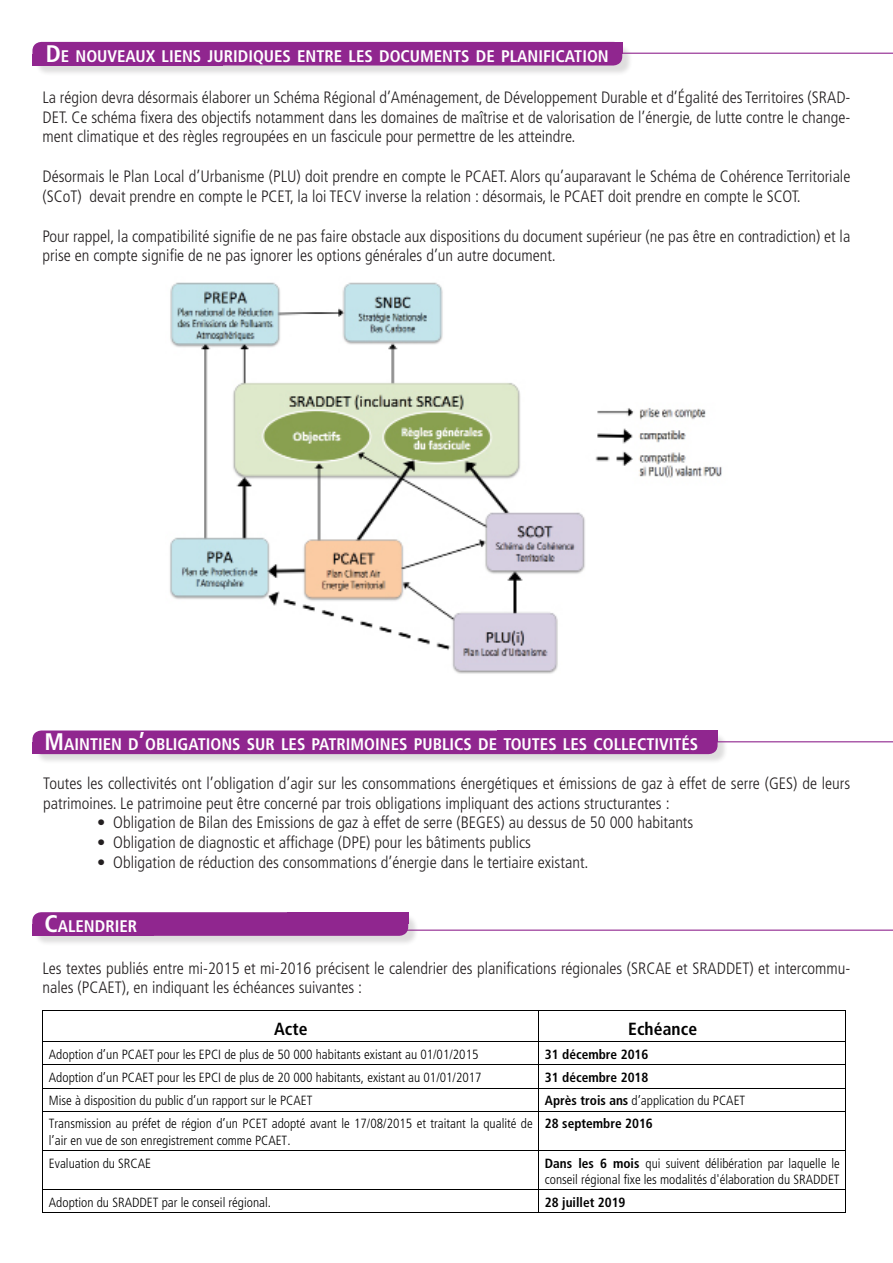
<style>
.page{position:relative;width:893px;height:1263px;background:#fff}
.page>*{position:absolute;margin:0;border:0;box-sizing:border-box;transform-origin:0 0}
.t1{font:700 condensed 17.55px "Frutiger LT Std";letter-spacing:.005em;color:#000}
.t2{font:700 condensed 16.8px "Frutiger LT Std";color:#fff}
.t3{font:300 condensed 16.5px/19.8px "Frutiger LT Std";color:#231f20}
.t4{font:300 condensed 13.35px/16.2px "Frutiger LT Std";color:#000}
.t5{font:700 condensed 13.35px "Frutiger LT Std";color:#000}
.s1{font-size:24px}
.s2{font-weight:700}
</style>
<div class="page">
<div style="left:34px;top:914px;width:385px;height:32px;background:#231f20;opacity:.15"></div>
<div style="left:32px;top:912px;width:376px;height:24px;background:#90268f;border-radius:9px"></div>
<div style="left:287px;top:912px;width:121px;height:12px;background:#90268f"></div>
<div style="left:32px;top:924px;width:122px;height:12px;background:#90268f"></div>
<div style="left:34px;top:732px;width:694px;height:32px;background:#231f20;opacity:.15"></div>
<div style="left:32px;top:730px;width:686px;height:24px;background:#90268f;border-radius:9px"></div>
<div style="left:497px;top:730px;width:221px;height:12px;background:#90268f"></div>
<div style="left:32px;top:742px;width:221px;height:12px;background:#90268f"></div>
<div style="left:34px;top:44px;width:599px;height:32px;background:#231f20;opacity:.15"></div>
<div style="left:32px;top:42px;width:590px;height:24px;background:#90268f;border-radius:9px"></div>
<div style="left:432px;top:42px;width:190px;height:12px;background:#90268f"></div>
<div style="left:32px;top:54px;width:191px;height:12px;background:#90268f"></div>
<img style="left:170px;top:282px;width:552px;height:392px">
<hr style="left:622px;top:53px;width:271px;height:1px;background:#90268f">
<hr style="left:711px;top:741px;width:182px;height:1px;background:#90268f">
<hr style="left:403px;top:929px;width:490px;height:2px;background:#90268f">
<hr style="left:43px;top:1010px;width:495px;height:1px;background:#000">
<hr style="left:539px;top:1010px;width:306px;height:1px;background:#000">
<hr style="left:43px;top:1011px;width:1px;height:30px;background:#000">
<hr style="left:538px;top:1011px;width:1px;height:30px;background:#000">
<hr style="left:845px;top:1011px;width:1px;height:30px;background:#000">
<hr style="left:43px;top:1041px;width:495px;height:1px;background:#000">
<hr style="left:539px;top:1041px;width:306px;height:1px;background:#000">
<hr style="left:43px;top:1065px;width:495px;height:1px;background:#000">
<hr style="left:539px;top:1065px;width:306px;height:1px;background:#000">
<hr style="left:43px;top:1088px;width:495px;height:1px;background:#000">
<hr style="left:539px;top:1088px;width:306px;height:1px;background:#000">
<hr style="left:43px;top:1111px;width:495px;height:1px;background:#000">
<svg style="left:538px;top:1041px;width:1px;height:70px"></svg>
<hr style="left:539px;top:1111px;width:306px;height:1px;background:#000">
<svg style="left:845px;top:1041px;width:1px;height:70px"></svg>
<hr style="left:43px;top:1111px;width:1px;height:39px;background:#000">
<hr style="left:538px;top:1111px;width:1px;height:39px;background:#000">
<hr style="left:845px;top:1111px;width:1px;height:39px;background:#000">
<hr style="left:43px;top:1150px;width:495px;height:1px;background:#000">
<hr style="left:539px;top:1150px;width:306px;height:1px;background:#000">
<hr style="left:43px;top:1151px;width:1px;height:38px;background:#000">
<hr style="left:538px;top:1151px;width:1px;height:38px;background:#000">
<hr style="left:845px;top:1151px;width:1px;height:38px;background:#000">
<hr style="left:43px;top:1189px;width:495px;height:1px;background:#000">
<hr style="left:539px;top:1189px;width:306px;height:1px;background:#000">
<hr style="left:43px;top:1212px;width:495px;height:1px;background:#000">
<svg style="left:538px;top:1189px;width:1px;height:24px"></svg>
<hr style="left:539px;top:1212px;width:306px;height:1px;background:#000">
<svg style="left:845px;top:1189px;width:1px;height:24px"></svg>
<p class="t2" style="left:46px;top:46px;width:565px"><span class="s1">D</span>E NOUVEAUX LIENS JURIDIQUES ENTRE LES DOCUMENTS DE PLANIFICATION</p>
<p class="t3" style="left:43px;top:87px;width:809px;text-align:justify">La région devra désormais élaborer un Schéma Régional d’Aménagement, de Développement Durable et d’Égalité des Territoires (SRAD-DET. Ce schéma fixera des objectifs notamment dans les domaines de maîtrise et de valorisation de l’énergie, de lutte contre le change&shy;ment climatique et des règles regroupées en un fascicule pour permettre de les atteindre.</p>
<p class="t3" style="left:43px;top:167px;width:809px">Désormais le Plan Local d’Urbanisme (PLU) doit prendre en compte le PCAET. Alors qu’auparavant le Schéma de Cohérence Territoriale (SCoT) devait prendre en compte le PCET, la loi TECV inverse la relation : désormais, le PCAET doit prendre en compte le SCOT.</p>
<p class="t3" style="left:43px;top:226px;width:809px">Pour rappel, la compatibilité signifie de ne pas faire obstacle aux dispositions du document supérieur (ne pas être en contradiction) et la prise en compte signifie de ne pas ignorer les options générales d’un autre document.</p>
<p class="t2" style="left:45px;top:734px;width:655px"><span class="s1">M</span>AINTIEN D<span class="s1">’</span>OBLIGATIONS SUR LES PATRIMOINES PUBLICS DE TOUTES LES COLLECTIVITÉS</p>
<p class="t3" style="left:43px;top:773px;width:809px">Toutes les collectivités ont l’obligation d’agir sur les consommations énergétiques et émissions de gaz à effet de serre (GES) de leurs patrimoines. Le patrimoine peut être concerné par trois obligations impliquant des actions structurantes :</p>
<p class="t3" style="left:97px;top:813px;width:598px">• Obligation de Bilan des Emissions de gaz à effet de serre (BEGES) au dessus de 50 000 habitants</p>
<p class="t3" style="left:97px;top:833px;width:435px">• Obligation de diagnostic et affichage (DPE) pour les bâtiments publics</p>
<p class="t3" style="left:97px;top:852px;width:493px">• Obligation de réduction des consommations d’énergie dans le tertiaire existant.</p>
<p class="t2" style="left:45px;top:916px;width:94px"><span class="s1">C</span>ALENDRIER</p>
<p class="t3" style="left:43px;top:958px;width:809px">Les textes publiés entre mi-2015 et mi-2016 précisent le calendrier des planifications régionales (SRCAE et SRADDET) et intercommu&shy;nales (PCAET), en indiquant les échéances suivantes :</p>
<p class="t1" style="left:274px;top:1018px;width:35px">Acte</p>
<p class="t1" style="left:628px;top:1018px;width:71px">Echéance</p>
<p class="t4" style="left:49px;top:1046px;width:431px">Adoption d’un PCAET pour les EPCI de plus de 50 000 habitants existant au 01/01/2015</p>
<p class="t5" style="left:545px;top:1046px;width:105px">31 décembre 2016</p>
<p class="t4" style="left:49px;top:1069px;width:434px">Adoption d’un PCAET pour les EPCI de plus de 20 000 habitants, existant au 01/01/2017</p>
<p class="t5" style="left:545px;top:1069px;width:105px">31 décembre 2018</p>
<p class="t4" style="left:49px;top:1093px;width:265px">Mise à disposition du public d’un rapport sur le PCAET</p>
<p class="t4" style="left:545px;top:1093px;width:202px"><span class="s2">Après trois ans</span> d’application du PCAET</p>
<p class="t4" style="left:49px;top:1116px;width:485px">Transmission au préfet de région d’un PCET adopté avant le 17/08/2015 et traitant la qualité de l’air en vue de son enregistrement comme PCAET.</p>
<p class="t5" style="left:545px;top:1116px;width:109px">28 septembre 2016</p>
<p class="t4" style="left:49px;top:1155px;width:104px">Evaluation du SRCAE</p>
<p class="t4" style="left:545px;top:1155px;width:296px"><span class="s2">Dans les 6 mois</span> qui suivent délibération par laquelle le conseil régional fixe les modalités d'élaboration du SRADDET</p>
<p class="t4" style="left:49px;top:1194px;width:224px">Adoption du SRADDET par le conseil régional.</p>
<p class="t5" style="left:545px;top:1194px;width:82px">28 juillet 2019</p>
</div>
